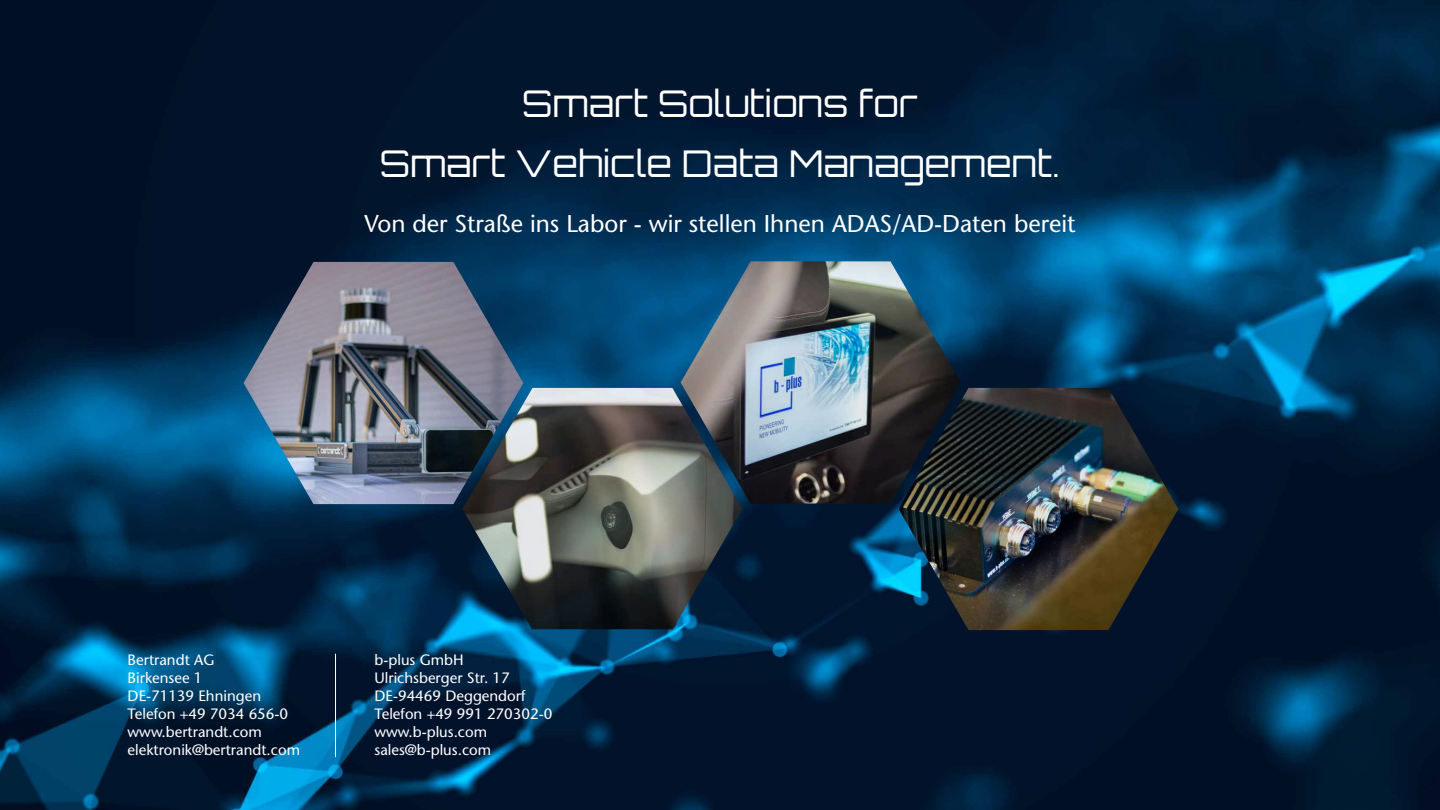
<style>
.page{position:relative;width:1440px;height:810px;background:#fff}
.page>*{position:absolute;margin:0;border:0;box-sizing:border-box;transform-origin:0 0}
.t1{font:36.9px/60.2px "Orbitron";color:#fff;text-align:center}
.t2{font:500 24.22px "Stone Sans Std";color:#fff}
.t3{font:500 15px/18px "Stone Sans Std";color:#fff}
</style>
<div class="page">
<img style="left:0;top:0;width:1439px;height:810px">
<img style="left:243px;top:262px;width:280px;height:242px">
<img style="left:462px;top:388px;width:280px;height:241px">
<img style="left:680px;top:261px;width:280px;height:243px">
<img style="left:898px;top:388px;width:280px;height:242px">
<hr style="left:335px;top:654px;width:1px;height:103px;background:#fff">
<h1 class="t1" style="left:380px;top:73px;width:682px">Smart Solutions for<br>Smart Vehicle Data Management.</h1>
<h2 class="t2" style="left:364px;top:209px;width:712px">Von der Straße ins Labor - wir stellen Ihnen ADAS/AD-Daten bereit</h2>
<p class="t3" style="left:128px;top:651px;width:174px">Bertrandt AG<br>Birkensee 1<br>DE-71139 Ehningen<br>Telefon +49 7034 656-0 www.bertrandt.com elektronik@bertrandt.com</p>
<p class="t3" style="left:374px;top:651px;width:179px">b-plus GmbH<br>Ulrichsberger Str. 17<br>DE-94469 Deggendorf<br>Telefon +49 991 270302-0 www.b-plus.com sales@b-plus.com</p>
</div>
